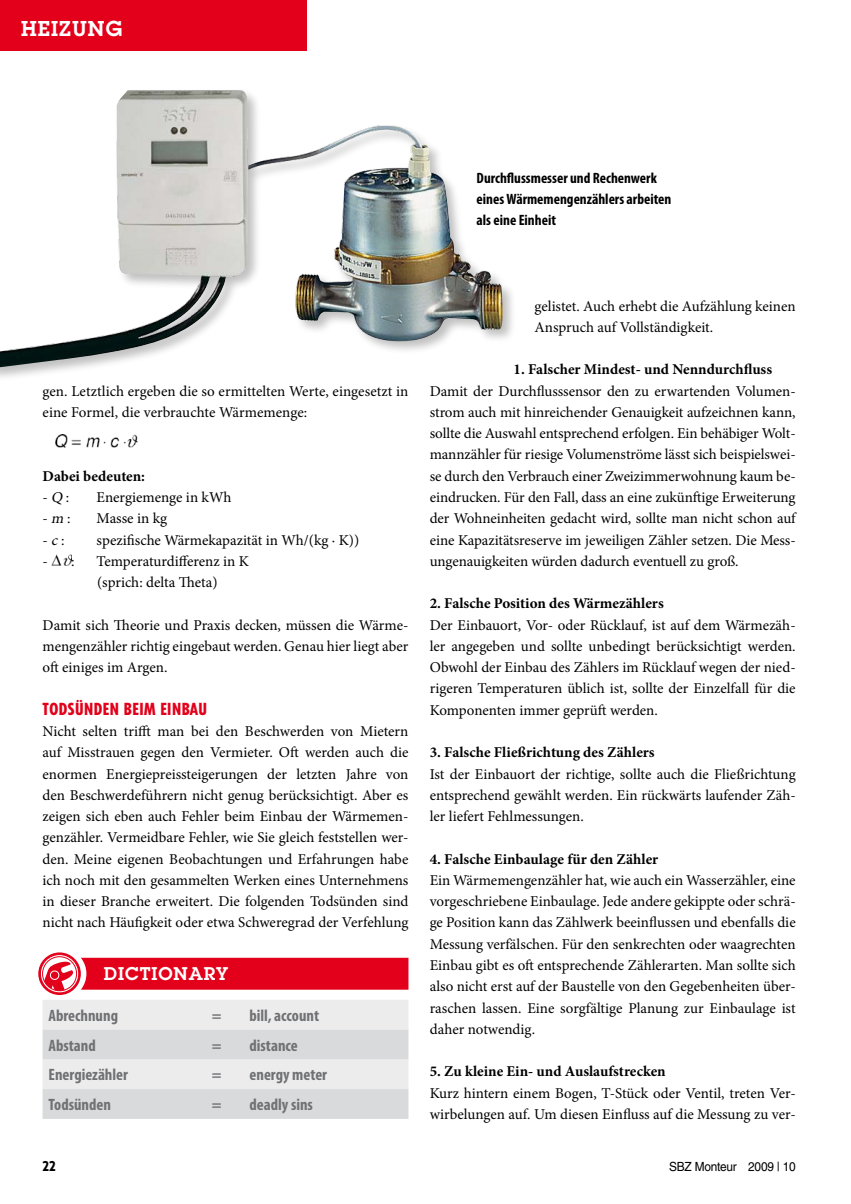
<style>
.page{position:relative;width:851px;height:1204px;background:#fff}
.page>*{position:absolute;margin:0;border:0;box-sizing:border-box;transform-origin:0 0}
.t1{font:600 21px "Lubalin Graph Std";letter-spacing:.05em;color:#fff}
.t2{font:600 18px "Lubalin Graph Std";letter-spacing:.05em;color:#fff}
.t3{font:700 condensed 16.5px "Myriad Pro";color:#707173}
.t4{font:800 condensed 16.5px "Tempo Std";letter-spacing:.03em;color:#e2001a}
.t5{font:15px/21.3px "Minion Pro";color:#000;text-align:justify}
.t6{font:700 15px "Minion Pro";color:#000}
.t7{font:700 condensed 15px/21.3px "Myriad Pro";color:#000}
.t8{font:800 condensed 13.5px "Tempo Std";color:#000}
.t9{font:12.6px "Helvetica LT Std";letter-spacing:-.02em;color:#000;scale:.94 1}
.s1{font-style:italic}
</style>
<div class="page">
<svg style="left:40px;top:953px;width:40px;height:40px"></svg>
<div style="left:38px;top:952px;width:43px;height:42px;border:3px solid #e2001a;border-radius:50%"></div>
<svg style="left:40px;top:954px;width:39px;height:38px"></svg>
<div style="left:40px;top:954px;width:39px;height:38px;border:1px solid #e2001a;border-radius:50%"></div>
<svg style="left:43px;top:960px;width:31px;height:30px"></svg>
<div style="left:42px;top:956px;width:35px;height:35px;border:1px solid #e2001a;border-radius:50%"></div>
<div style="left:81px;top:957px;width:327px;height:32px;background:#e2001a"></div>
<div style="left:0;top:86px;width:518px;height:297px;background:#000;opacity:.25"></div>
<img style="left:0;top:90px;width:503px;height:278px">
<div style="left:0;top:0;width:306px;height:51px;background:#e2001a"></div>
<img style="left:55px;top:434px;width:83px;height:13px">
<img style="left:51px;top:554px;width:20px;height:12px">
<svg style="left:43px;top:1000px;width:365px;height:118px;background:#e2e3e4"></svg>
<h1 class="t1" style="left:21px;top:15px;width:102px">HEIZUNG</h1>
<p class="t7" style="left:476px;top:167px;width:196px">Durchflussmesser und Rechenwerk eines Wärmemengenzählers arbeiten als eine Einheit</p>
<p class="t5" style="left:43px;top:380px;width:367px">gen. Letztlich ergeben die so ermittelten Werte, eingesetzt in eine Formel, die verbrauchte Wärmemenge:</p>
<p class="t6" style="left:43px;top:465px;width:104px">Dabei bedeuten:</p>
<p class="t5" style="left:43px;top:486px;width:28px">- <span class="s1">Q</span> :</p>
<p class="t5" style="left:97px;top:486px;width:136px">Energiemenge in kWh</p>
<p class="t5" style="left:43px;top:508px;width:29px">- <span class="s1">m</span> :</p>
<p class="t5" style="left:97px;top:508px;width:72px">Masse in kg</p>
<p class="t5" style="left:43px;top:529px;width:23px">- <span class="s1">c</span>:</p>
<p class="t5" style="left:97px;top:529px;width:264px">spezifische Wärmekapazität in Wh/(kg · K))</p>
<p class="t5" style="left:43px;top:550px;width:33px">- :</p>
<p class="t5" style="left:97px;top:550px;width:154px">Temperaturdifferenz in K (sprich: delta Theta)</p>
<p class="t5" style="left:43px;top:614px;width:367px">Damit sich Theorie und Praxis decken, müssen die Wärme&shy;mengenzähler richtig eingebaut werden. Genau hier liegt aber oft einiges im Argen.</p>
<p class="t4" style="left:43px;top:698px;width:166px">TODSÜNDEN BEIM EINBAU</p>
<p class="t5" style="left:43px;top:720px;width:367px">Nicht selten trifft man bei den Beschwerden von Mietern auf Misstrauen gegen den Vermieter. Oft werden auch die enormen Energiepreissteigerungen der letzten Jahre von den Beschwerdeführern nicht genug berücksichtigt. Aber es zeigen sich eben auch Fehler beim Einbau der Wärmemen&shy;genzähler. Vermeidbare Fehler, wie Sie gleich feststellen wer&shy;den. Meine eigenen Beobachtungen und Erfahrungen habe ich noch mit den gesammelten Werken eines Unternehmens in dieser Branche erweitert. Die folgenden Todsünden sind nicht nach Häufigkeit oder etwa Schweregrad der Verfehlung</p>
<p class="t2" style="left:104px;top:961px;width:126px">DICTIONARY</p>
<p class="t3" style="left:49px;top:1004px;width:71px">Abrechnung</p>
<p class="t3" style="left:212px;top:1004px;width:11px">=</p>
<p class="t3" style="left:249px;top:1004px;width:71px">bill, account</p>
<p class="t3" style="left:49px;top:1034px;width:49px">Abstand</p>
<p class="t3" style="left:212px;top:1034px;width:11px">=</p>
<p class="t3" style="left:249px;top:1034px;width:50px">distance</p>
<p class="t3" style="left:49px;top:1064px;width:81px">Energiezähler</p>
<p class="t3" style="left:212px;top:1064px;width:11px">=</p>
<p class="t3" style="left:249px;top:1064px;width:79px">energy meter</p>
<p class="t3" style="left:49px;top:1094px;width:64px">Todsünden</p>
<p class="t3" style="left:212px;top:1094px;width:11px">=</p>
<p class="t3" style="left:249px;top:1094px;width:65px">deadly sins</p>
<p class="t5" style="left:534px;top:295px;width:262px">gelistet. Auch erhebt die Aufzählung keinen<br>Anspruch auf Vollständigkeit.</p>
<p class="t6" style="left:513px;top:359px;width:260px">1. Falscher Mindest- und Nenndurchfluss</p>
<p class="t5" style="left:429px;top:380px;width:367px">Damit der Durchflusssensor den zu erwartenden Volumen&shy;strom auch mit hinreichender Genauigkeit aufzeichnen kann, sollte die Auswahl entsprechend erfolgen. Ein behäbiger Wolt&shy;mannzähler für riesige Volumenströme lässt sich beispielswei&shy;se durch den Verbrauch einer Zweizimmerwohnung kaum be&shy;eindrucken. Für den Fall, dass an eine zukünftige Erweiterung der Wohneinheiten gedacht wird, sollte man nicht schon auf eine Kapazitätsreserve im jeweiligen Zähler setzen. Die Mess&shy;ungenauigkeiten würden dadurch eventuell zu groß.</p>
<p class="t6" style="left:429px;top:593px;width:235px">2. Falsche Position des Wärmezählers</p>
<p class="t5" style="left:429px;top:614px;width:367px">Der Einbauort, Vor- oder Rücklauf, ist auf dem Wärmezäh&shy;ler angegeben und sollte unbedingt berücksichtigt werden.<br>Obwohl der Einbau des Zählers im Rücklauf wegen der nied&shy;rigeren Temperaturen üblich ist, sollte der Einzelfall für die Komponenten immer geprüft werden.</p>
<p class="t6" style="left:429px;top:741px;width:226px">3. Falsche Fließrichtung des Zählers</p>
<p class="t5" style="left:429px;top:763px;width:367px">Ist der Einbauort der richtige, sollte auch die Fließrichtung entsprechend gewählt werden. Ein rückwärts laufender Zäh&shy;ler liefert Fehlmessungen.</p>
<p class="t6" style="left:429px;top:848px;width:230px">4. Falsche Einbaulage für den Zähler</p>
<p class="t5" style="left:429px;top:869px;width:367px">Ein Wärmemengenzähler hat, wie auch ein Wasserzähler, eine vorgeschriebene Einbaulage. Jede andere gekippte oder schrä&shy;ge Position kann das Zählwerk beeinflussen und ebenfalls die Messung verfälschen. Für den senkrechten oder waagrechten Einbau gibt es oft entsprechende Zählerarten. Man sollte sich also nicht erst auf der Baustelle von den Gegebenheiten über&shy;raschen lassen. Eine sorgfältige Planung zur Einbaulage ist daher notwendig.</p>
<p class="t6" style="left:429px;top:1060px;width:237px">5. Zu kleine Ein- und Auslaufstrecken</p>
<p class="t5" style="left:429px;top:1082px;width:367px">Kurz hintern einem Bogen, T-Stück oder Ventil, treten Ver&shy;wirbelungen auf. Um diesen Einfluss auf die Messung zu ver-</p>
<p class="t8" style="left:43px;top:1157px;width:14px">22</p>
<p class="t9" style="left:669px;top:1158px;width:136px">SBZ Monteur 2009 | 10</p>
</div>
